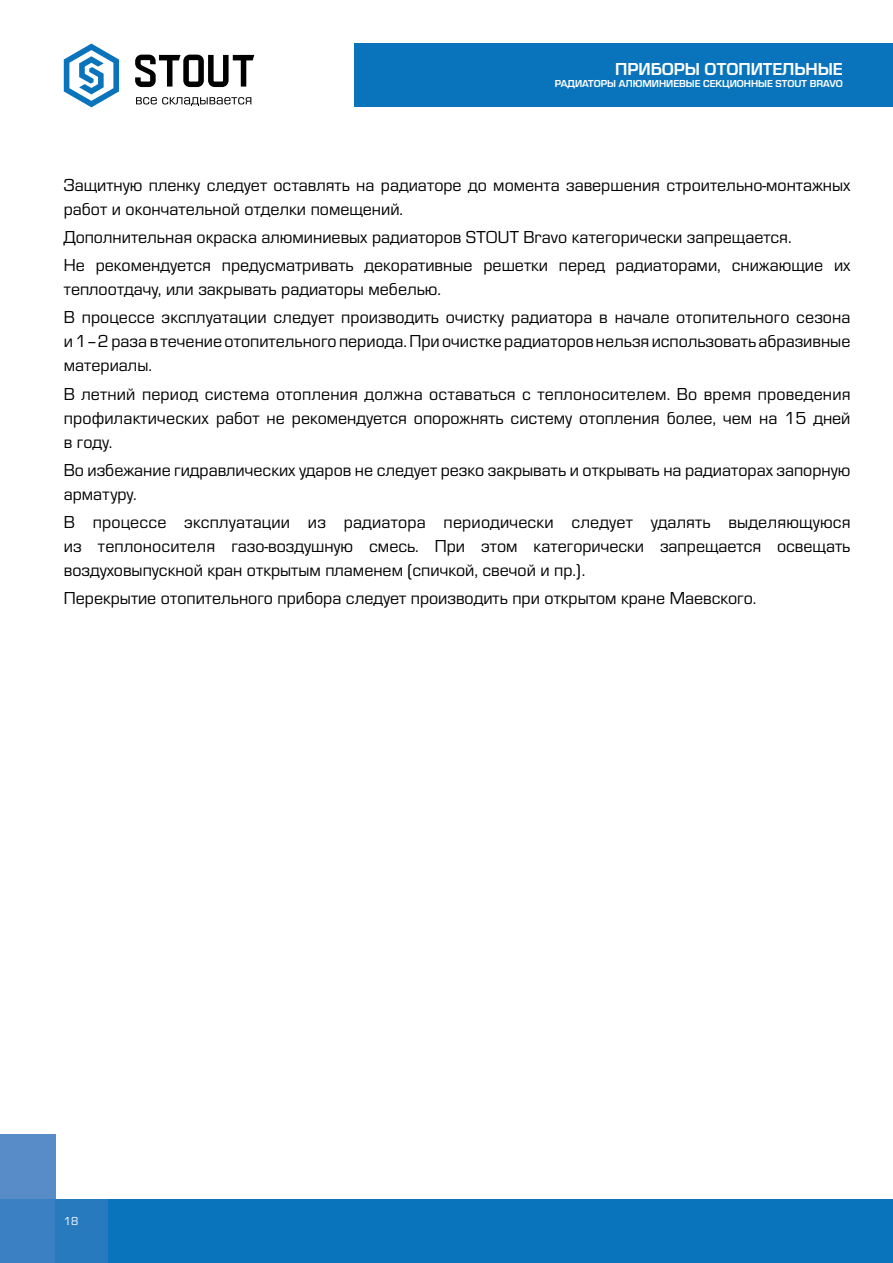
<style>
.page{position:relative;width:893px;height:1263px;background:#fff}
.page>*{position:absolute;margin:0;border:0;box-sizing:border-box;transform-origin:0 0}
.t1{font:18px/24px "Eurostile";color:#000}
.t2{font:700 18px "Eurostile";color:#fff}
.t3{font:12px "Eurostile";color:#fff}
.t4{font:700 10.5px "Eurostile";color:#fff}
</style>
<div class="page">
<div style="left:0;top:1134px;width:55px;height:65px;background:#578cc9"></div>
<div style="left:0;top:1199px;width:55px;height:64px;background:#3a80c2"></div>
<div style="left:108px;top:1199px;width:785px;height:64px;background:#0974bb"></div>
<div style="left:55px;top:1199px;width:53px;height:64px;background:#287abe"></div>
<svg style="left:136px;top:97px;width:115px;height:9px"></svg>
<svg style="left:64px;top:44px;width:55px;height:63px"></svg>
<svg style="left:135px;top:55px;width:119px;height:32px"></svg>
<div style="left:355px;top:44px;width:538px;height:63px;background:#0974bb"></div>
<p class="t2" style="left:615px;top:59px;width:229px">ПРИБОРЫ ОТОПИТЕЛЬНЫЕ</p>
<p class="t4" style="left:555px;top:78px;width:289px">РАДИАТОРЫ АЛЮМИНИЕВЫЕ СЕКЦИОННЫЕ STOUT BRAVO</p>
<p class="t1" style="left:64px;top:173px;width:788px">Защитную пленку следует оставлять на радиаторе до момента завершения строительно-монтажных работ и окончательной отделки помещений.</p>
<p class="t1" style="left:64px;top:223px;width:788px;line-height:28.2px">Дополнительная окраска алюминиевых радиаторов STOUT Bravo категорически запрещается.<br>Не рекомендуется предусматривать декоративные решетки перед радиаторами, снижающие их</p>
<p class="t1" style="left:64px;top:275px;width:788px;line-height:28.2px">теплоотдачу, или закрывать радиаторы мебелью.<br>В процессе эксплуатации следует производить очистку радиатора в начале отопительного сезона</p>
<p class="t1" style="left:64px;top:330px;width:788px">и 1‒2 раза в течение отопительного периода. При очистке радиаторов нельзя использовать абразивные материалы.</p>
<p class="t1" style="left:64px;top:382px;width:788px;text-align:justify">В летний период система отопления должна оставаться с теплоносителем. Во время проведения профилактических работ не рекомендуется опорожнять систему отопления более, чем на 15 дней в году.</p>
<p class="t1" style="left:64px;top:458px;width:788px">Во избежание гидравлических ударов не следует резко закрывать и открывать на радиаторах запорную арматуру.</p>
<p class="t1" style="left:64px;top:511px;width:788px;text-align:justify">В процессе эксплуатации из радиатора периодически следует удалять выделяющуюся из теплоносителя газо-воздушную смесь. При этом категорически запрещается освещать воздуховыпускной кран открытым пламенем (спичкой, свечой и пр.).</p>
<p class="t1" style="left:64px;top:587px;width:694px">Перекрытие отопительного прибора следует производить при открытом кране Маевского.</p>
<p class="t3" style="left:64px;top:1214px;width:16px">18</p>
</div>
